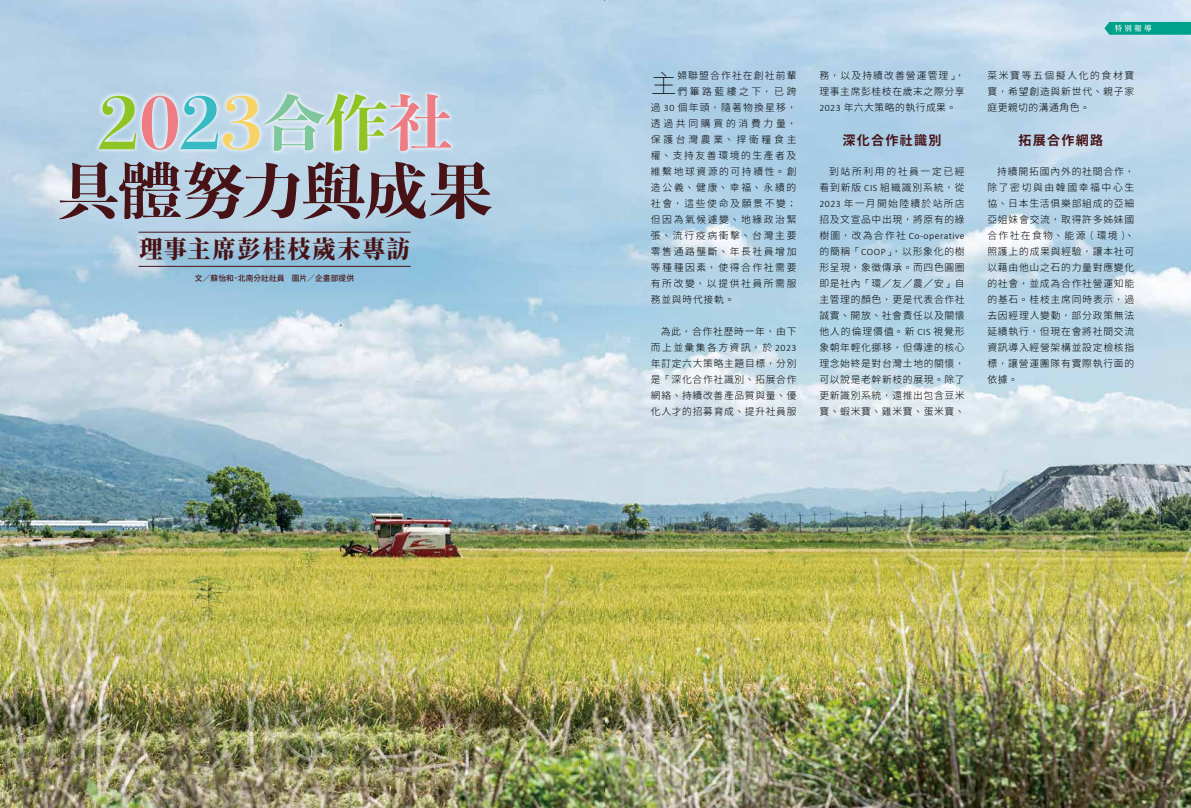
<style>
.page{position:relative;width:1191px;height:808px;background:#fff}
.page>*{position:absolute;margin:0;border:0;box-sizing:border-box;transform-origin:0 0}
.t1{font:800 70.4px "Toppan Bunkyu Midashi Mincho Std N";color:#8fc425;scale:1.05 1}
.t2{font:800 60.8px "Toppan Bunkyu Midashi Mincho Std N";letter-spacing:-.035em;color:#471316;scale:1.05 1}
.t3{font:100 25.8px "Noto Sans CJ Ktc";color:#000}
.t4{font:900 24.4px "Noto Serif CJ Ktc";letter-spacing:.075em;color:#471316;scale:.95 1}
.t5{font:13px "Gen Yo Gothic TW B";letter-spacing:.1em;color:#471316}
.t6{font:300 9.8px/16px "Gen Jyuu Gothic";letter-spacing:.085em;color:#000;text-align:justify}
.t7{font:300 9.8px "Gen Jyuu Gothic";letter-spacing:.16em;color:#000}
.t8{font:300 9.8px "Gen Jyuu Gothic";letter-spacing:.17em;color:#000}
.t9{font:300 9.8px "Gen Jyuu Gothic";letter-spacing:.275em;color:#000}
.t10{font:300 9.8px "Calibri";letter-spacing:.05em;color:#000}
.t11{font:300 9.8px "Gen Jyuu Gothic";letter-spacing:.12em;color:#000}
.t12{font:300 9.8px "Gen Jyuu Gothic";letter-spacing:.18em;color:#000}
.t13{font:300 9.8px "Gen Jyuu Gothic";letter-spacing:.115em;color:#000}
.t14{font:300 9.8px "Gen Jyuu Gothic";letter-spacing:.26em;color:#000}
.t15{font:9px "ST Kaiti";color:#000}
.t16{font:7.8px "Gen Yo Gothic TW M";color:#471316}
.t17{font:600 7.5px "Gen Ryu Min TW";color:#fff}
.s1{color:#ed7c84}
.s2{color:#36bac3}
.s3{color:#f5d367}
.s4{font-size:60.3px;color:#7fc69d}
.s5{font-size:60.3px}
.s6{font-size:60.3px;color:#ed7c84}
.s7{font-family:"DF Yuan Std W3";font-weight:400}
.s8{font-family:"Calibri"}
.s9{font-family:"Gen Jyuu Gothic"}
</style>
<div class="page">
<img style="left:604px;top:0;width:587px;height:808px">
<svg style="left:1104px;top:22px;width:87px;height:13px"></svg>
<img style="left:0;top:0;width:604px;height:808px">
<svg style="left:94px;top:89px;width:362px;height:67px"></svg>
<hr style="left:138px;top:232px;width:272px;height:1px;background:#471316">
<hr style="left:138px;top:266px;width:272px;height:1px;background:#471316">
<svg style="left:587px;top:0;width:18px;height:1px"></svg>
<svg style="left:587px;top:807px;width:18px;height:1px"></svg>
<h1 class="t1" style="left:97px;top:68px;width:340px">2<span class="s1">0</span><span class="s2">2</span><span class="s3">3</span><span class="s4">合</span><span class="s5">作</span><span class="s6">社</span></h1>
<h2 class="t2" style="left:57px;top:144px;width:416px">具體努力與成果</h2>
<h3 class="t4" style="left:139px;top:236px;width:286px">理事主席彭桂枝歲末專訪</h3>
<p class="t16" style="left:195px;top:274px;width:161px">文／蘇怡和．北南分社社員 圖片／企畫部提供</p>
<p class="t15" style="left:24px;top:778px;width:6px">6</p>
<h3 class="t3" style="left:651px;top:69px;width:27px">主</h3>
<p class="t13" style="left:677px;top:69px;width:121px">婦聯盟合作社在創社前輩</p>
<p class="t14" style="left:677px;top:85px;width:121px">們篳路藍縷之下<span class="s7">，</span>已跨</p>
<p class="t11" style="left:651px;top:101px;width:147px">過 <span class="s8">30</span> 個年頭<span class="s7">，</span>隨著物換星移<span class="s7">，</span></p>
<p class="t9" style="left:651px;top:117px;width:147px">透過共同購買的消費力量<span class="s7">，</span></p>
<p class="t9" style="left:651px;top:133px;width:147px">保護台灣農業<span class="s7">、</span>捍衛糧食主</p>
<p class="t7" style="left:651px;top:149px;width:147px">權<span class="s7">、</span>支持友善環境的生產者及</p>
<p class="t7" style="left:651px;top:165px;width:147px">維繫地球資源的可持續性<span class="s7">。</span>創</p>
<p class="t12" style="left:651px;top:181px;width:147px">造公義<span class="s7">、</span>健康<span class="s7">、</span>幸福<span class="s7">、</span>永續的</p>
<p class="t8" style="left:651px;top:197px;width:147px">社會<span class="s7">，</span>這些使命及願景不變<span class="s7">；</span></p>
<p class="t7" style="left:651px;top:213px;width:147px">但因為氣候遽變<span class="s7">、</span>地緣政治緊</p>
<p class="t8" style="left:651px;top:229px;width:147px">張<span class="s7">、</span>流行疫病衝擊<span class="s7">、</span>台灣主要</p>
<p class="t7" style="left:651px;top:245px;width:147px">零售通路壟斷<span class="s7">、</span>年長社員增加</p>
<p class="t7" style="left:651px;top:261px;width:147px">等種種因素<span class="s7">，</span>使得合作社需要</p>
<p class="t7" style="left:651px;top:277px;width:147px">有所改變<span class="s7">，</span>以提供社員所需服</p>
<p class="t6" style="left:651px;top:291px;width:85px">務並與時代接軌<span class="s7">。</span></p>
<p class="t6" style="left:651px;top:323px;width:147px;text-indent:10px">為此<span class="s7">，</span>合作社歷時一年<span class="s7">，</span>由下而上並彙集各方資訊<span class="s7">，</span>於 <span class="s8">2023</span>年訂定六大策略主題目標<span class="s7">，</span>分別是<span class="s7">「</span>深化合作社識別<span class="s7">、</span>拓展合作網絡<span class="s7">、</span>持續改善產品質與量<span class="s7">、</span>優化人才的招募育成<span class="s7">、</span>提升社員服</p>
<p class="t6" style="left:819px;top:67px;width:147px">務<span class="s7">，</span>以及持續改善營運管理<span class="s7">」，</span>理事主席彭桂枝在歲末之際分享<span class="s8">2023</span> 年六大策略的執行成果<span class="s7">。</span></p>
<h3 class="t5" style="left:842px;top:133px;width:100px">深化合作社識別</h3>
<p class="t6" style="left:819px;top:163px;width:147px;text-indent:10px">到站所利用的社員一定已經看到新版 <span class="s8">CIS</span> 組織識別系統<span class="s7">，</span>從<span class="s8">2023</span> 年一月開始陸續於站所店招及文宣品中出現<span class="s7">，</span>將原有的綠</p>
<p class="t10" style="left:819px;top:229px;width:147px"><span class="s9">樹圖</span><span class="s7">，</span><span class="s9">改為合作社</span> Co-operative</p>
<p class="t6" style="left:819px;top:243px;width:147px">的簡稱<span class="s7">「</span><span class="s8">COOP</span><span class="s7">」，</span>以形象化的樹形呈現<span class="s7">，</span>象徵傳承<span class="s7">。</span>而四色圓圈即是社內<span class="s7">「</span>環<span class="s7">／</span>友<span class="s7">／</span>農<span class="s7">／</span>安<span class="s7">」</span>自主管理的顏色<span class="s7">，</span>更是代表合作社誠實<span class="s7">、</span>開放<span class="s7">、</span>社會責任以及關懷他人的倫理價<span class="s7">值。</span>新 <span class="s8">CIS</span> 視覺形象朝年輕化挪移<span class="s7">，</span>但傳達的核心理念始終是對台灣土地的關懷<span class="s7">，</span>可以說是老幹新枝的展現<span class="s7">。</span>除了更新識別系統<span class="s7">，</span>還推出包含豆米寶<span class="s7">、</span>蝦米寶<span class="s7">、</span>雞米寶<span class="s7">、</span>蛋米寶<span class="s7">、</span></p>
<p class="t17" style="left:1114px;top:24px;width:38px">特別報導</p>
<p class="t6" style="left:987px;top:67px;width:148px">菜米寶等五個擬人化的食材寶寶<span class="s7">，</span>希望創造與新世代<span class="s7">、</span>親子家庭更親切的溝通角色<span class="s7">。</span></p>
<h3 class="t5" style="left:1018px;top:133px;width:86px">拓展合作網路</h3>
<p class="t6" style="left:987px;top:163px;width:148px;text-indent:10px">持續開拓國內外的社間合作<span class="s7">，</span>除了密切與由韓國幸福中心生協<span class="s7">、</span>日本生活俱樂部組成的亞細亞姐妹會交流<span class="s7">，</span>取得許多姊妹國合作社在食物<span class="s7">、</span>能源<span class="s7">（</span>環境<span class="s7">）、</span>照護上的成果與經驗<span class="s7">，</span>讓本社可以藉由他山之石的力量對應變化的社會<span class="s7">，</span>並成為合作社營運知能的基石<span class="s7">。</span>桂枝主席同時表示<span class="s7">，</span>過去因經理人變動<span class="s7">，</span>部分政策無法延續執行<span class="s7">，</span>但現在會將社間交流資訊導入經營架構並設定檢核指標<span class="s7">，</span>讓營運團隊有實際執行面的依據<span class="s7">。</span></p>
<p class="t15" style="left:1162px;top:778px;width:6px">7</p>
</div>
